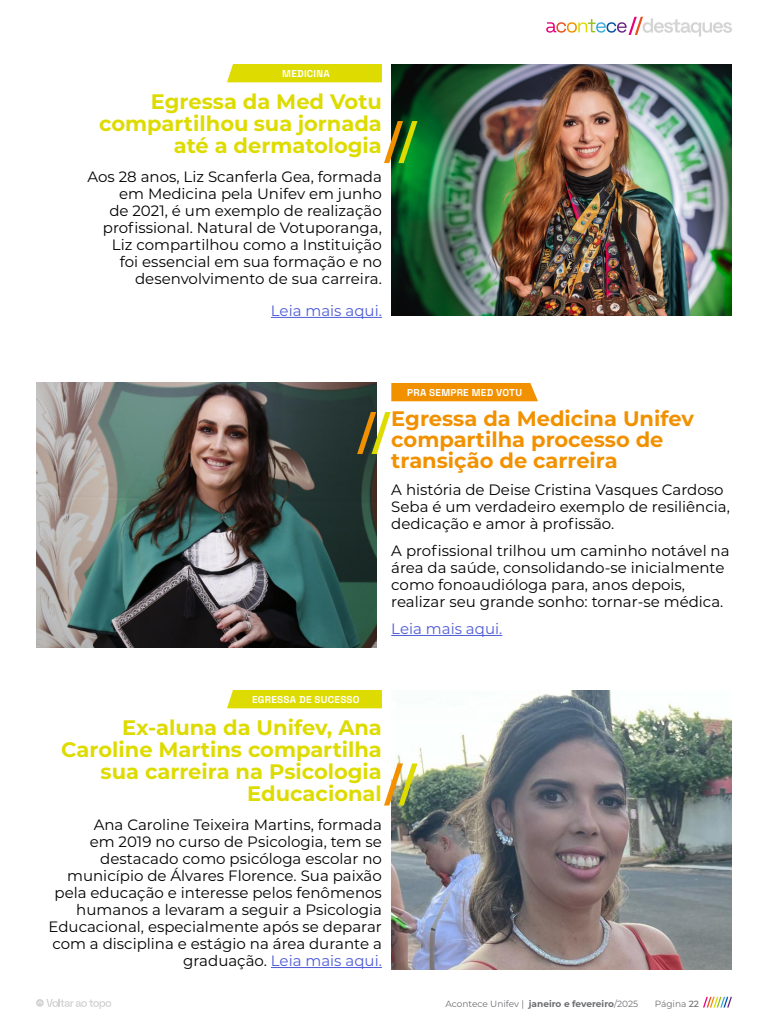
<style>
.page{position:relative;width:768px;height:1024px;background:#fff}
.page>*{position:absolute;margin:0;border:0;box-sizing:border-box;transform-origin:0 0}
.t1{font:700 21px/22px "Montserrat";color:#dedb00;text-align:right}
.t2{font:700 21px/21px "Montserrat";color:#f29100}
.t3{font:15px/17px "Montserrat";color:#000;text-align:right}
.t4{font:15px "Montserrat";color:#4f5cd6}
.t5{font:700 10px "Space Grotesk";letter-spacing:.025em;color:#fff}
.t6{font:9px "Montserrat";color:#6d6e71}
.s1{color:#4f5cd6}
.s2{font-weight:700}
.s3{font-weight:500}
</style>
<div class="page">
<svg style="left:703px;top:997px;width:29px;height:11px"></svg>
<svg style="left:546px;top:17px;width:186px;height:20px"></svg>
<svg style="left:38px;top:999px;width:73px;height:10px"></svg>
<img style="left:391px;top:64px;width:341px;height:252px">
<hr style="left:271px;top:317px;width:111px;height:1px;background:#4f5cd6">
<svg style="left:384px;top:121px;width:33px;height:42px"></svg>
<div style="left:227px;top:64px;width:155px;height:18px;background:#dedb00"></div>
<img style="left:36px;top:383px;width:341px;height:265px">
<hr style="left:391px;top:635px;width:111px;height:1px;background:#4f5cd6">
<svg style="left:357px;top:412px;width:34px;height:42px"></svg>
<div style="left:391px;top:383px;width:147px;height:18px;background:#f29100"></div>
<img style="left:391px;top:690px;width:341px;height:279px">
<hr style="left:271px;top:967px;width:111px;height:1px;background:#4f5cd6">
<svg style="left:384px;top:763px;width:33px;height:43px"></svg>
<div style="left:227px;top:690px;width:155px;height:18px;background:#dedb00"></div>
<p class="t5" style="left:282px;top:66px;width:49px">MEDICINA</p>
<h1 class="t1" style="left:99px;top:90px;width:284px">Egressa da Med Votu compartilhou sua jornada até a dermatologia</h1>
<p class="t3" style="left:87px;top:168px;width:296px">Aos 28 anos, Liz Scanferla Gea, formada em Medicina pela Unifev em junho<br>de 2021, é um exemplo de realização profissional. Natural de Votuporanga, Liz compartilhou como a Instituição<br>foi essencial em sua formação e no desenvolvimento de sua carreira.</p>
<p class="t4" style="left:271px;top:300px;width:113px">Leia mais aqui.</p>
<p class="t5" style="left:407px;top:385px;width:117px">PRA SEMPRE MED VOTU</p>
<h1 class="t2" style="left:391px;top:407px;width:304px">Egressa da Medicina Unifev compartilha processo de transição de carreira</h1>
<p class="t3" style="left:391px;top:481px;width:340px;text-align:left">A história de Deise Cristina Vasques Cardoso<br>Seba é um verdadeiro exemplo de resiliência, dedicação e amor à profissão.</p>
<p class="t3" style="left:391px;top:542px;width:340px;text-align:left">A profissional trilhou um caminho notável na área da saúde, consolidando-se inicialmente como fonoaudióloga para, anos depois, realizar seu grande sonho: tornar-se médica.</p>
<p class="t4" style="left:391px;top:618px;width:113px">Leia mais aqui.</p>
<p class="t5" style="left:252px;top:692px;width:109px">EGRESSA DE SUCESSO</p>
<h1 class="t1" style="left:61px;top:716px;width:322px">Ex-aluna da Unifev, Ana<br>Caroline Martins compartilha sua carreira na Psicologia<br>Educacional</h1>
<p class="t3" style="left:48px;top:816px;width:335px">Ana Caroline Teixeira Martins, formada<br>em 2019 no curso de Psicologia, tem se destacado como psicóloga escolar no município de Álvares Florence. Sua paixão pela educação e interesse pelos fenômenos humanos a levaram a seguir a Psicologia Educacional, especialmente após se deparar com a disciplina e estágio na área durante a graduação. <span class="s1">Leia mais aqui.</span></p>
<p class="t6" style="left:445px;top:997px;width:194px">Acontece Unifev | <span class="s2">janeiro e fevereiro</span>/2025</p>
<p class="t6" style="left:655px;top:997px;width:46px">Página <span class="s3">22</span></p>
</div>
